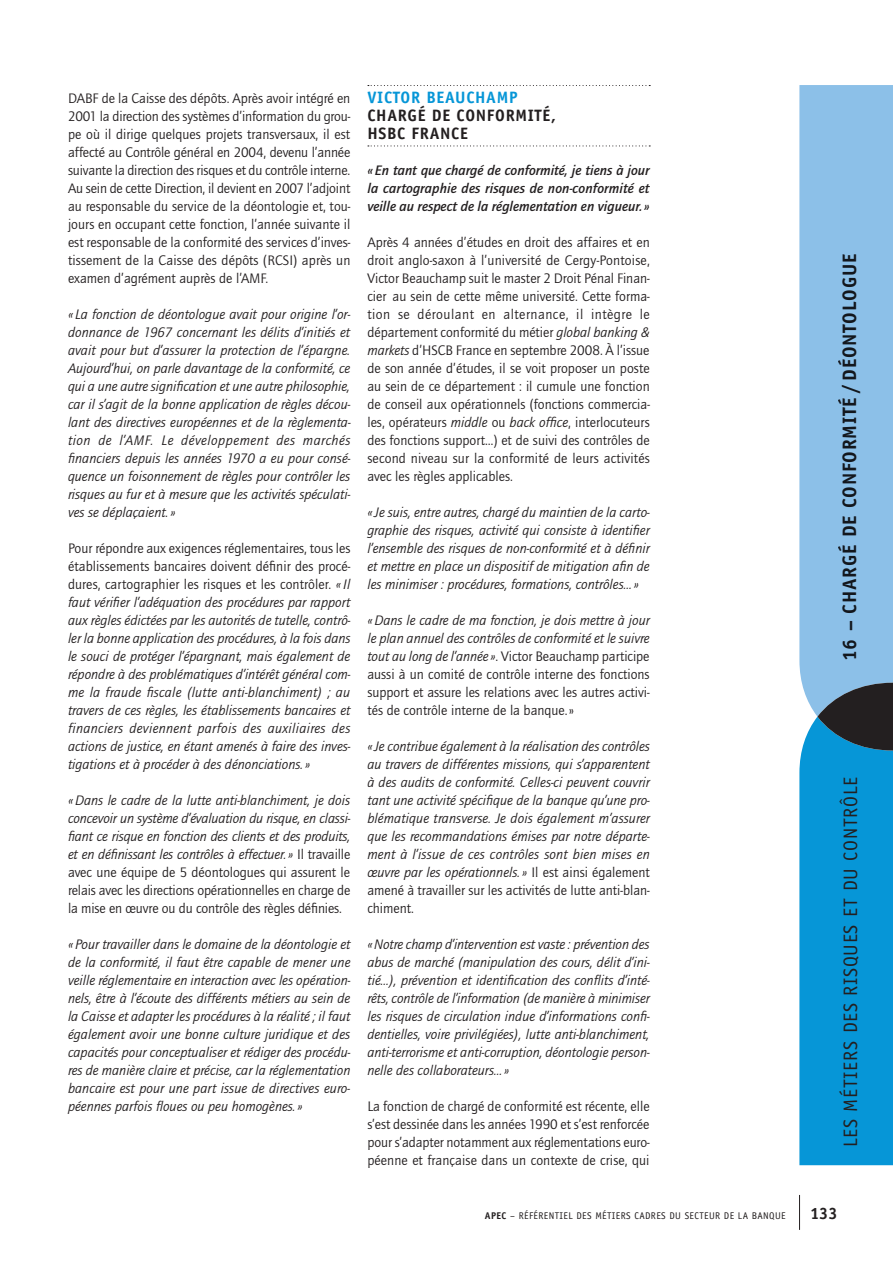
<style>
.page{position:relative;width:893px;height:1263px;background:#fff}
.page>*{position:absolute;margin:0;border:0;box-sizing:border-box;transform-origin:0 0}
.t1{font:700 19.5px "Officina Sans";letter-spacing:.04em;color:#231f20}
.t2{font:19.5px "Officina Sans";color:#231f20}
.t3{font:700 16.5px "Officina Sans";letter-spacing:.04em;color:#231f20}
.t4{font:700 16.5px "Officina Sans";color:#0696d7}
.t5{font:italic 14.25px/18px "Quay Itc T";color:#231f20;text-align:justify}
.t6{font:14.25px/18px "Quay Itc T";color:#231f20;text-align:justify}
.t7{font:italic 700 14.25px/18px "Quay Itc T";color:#231f20;text-align:justify}
.t8{font:9.75px "Officina Sans";letter-spacing:.04em;color:#231f20}
.s1{font-style:normal}
.s2{font-style:italic}
.s3{font-weight:700}
</style>
<div class="page">
<hr style="left:799px;top:1195px;width:1px;height:35px;background:#231f20">
<svg style="left:368px;top:85px;width:282px;height:1px"></svg>
<svg style="left:368px;top:145px;width:282px;height:1px"></svg>
<div style="left:799px;top:85px;width:94px;height:598px;background:#8cc0e8"></div>
<svg style="left:799px;top:683px;width:94px;height:482px;background:#108fc9"></svg>
<p class="t6" style="left:68px;top:89px;width:284px">DABF de la Caisse des dépôts. Après avoir intégré en 2001 la direction des systèmes d’information du grou&shy;pe où il dirige quelques projets transversaux, il est affecté au Contrôle général en 2004, devenu l’année suivante la direction des risques et du contrôle interne.<br>Au sein de cette Direction, il devient en 2007 l’adjoint au responsable du service de la déontologie et, tou&shy;jours en occupant cette fonction, l’année suivante il est responsable de la conformité des services d’inves&shy;tissement de la Caisse des dépôts (RCSI) après un examen d’agrément auprès de l’AM F.</p>
<p class="t5" style="left:68px;top:305px;width:284px">« La fonction de déontologue avait pour origine l’or&shy;donnance de 1967 concernant les délits d’initiés et avait pour but d’assurer la protection de l’épargne.<br>Aujourd’hui, on parle davantage de la conformité, ce qui a une autre signification et une autre philosophie, car il s’agit de la bonne application de règles décou&shy;lant des directives européennes et de la règlementa&shy;tion de l’AMF. Le développement des marchés financiers depuis les années 1970 a eu pour consé&shy;quence un foisonnement de règles pour contrôler les risques au fur et à mesure que les activités spéculati&shy;ves se déplaçaient.»</p>
<p class="t5" style="left:68px;top:539px;width:284px"><span class="s1">Pour répondre aux exigences réglementaires, tous les établissements bancaires doivent définir des procé&shy;dures, cartographier les risques et les contrôler.</span> «Il faut vérifier l’adéquation des procédures par rapport aux règles édictées par les autorités de tutelle, contrô&shy;ler la bonne application des procédures, à la fois dans le souci de protéger l’épargnant, mais également de répondre à des problématiques d’intérêt général com&shy;me la fraude fiscale (lutte anti-blanchiment) ; au travers de ces règles, les établissements bancaires et financiers deviennent parfois des auxiliaires des actions de justice, en étant amenés à faire des inves&shy;tigations et à procéder à des dénonciations.»</p>
<p class="t5" style="left:68px;top:791px;width:284px">«Dans le cadre de la lutte anti-blanchiment, je dois concevoir un système d’évaluation du risque, en classi&shy;fiant ce risque en fonction des clients et des produits, et en définissant les contrôles à effectuer.» <span class="s1">Il travaille avec une équipe de 5 déontologues qui assurent le relais avec les directions opérationnelles en charge de la mise en œuvre ou du contrôle des règles définies.</span></p>
<p class="t5" style="left:68px;top:935px;width:284px">« Pour travailler dans le domaine de la déontologie et de la conformité, il faut être capable de mener une veille réglementaire en interaction avec les opération&shy;nels, être à l’écoute des différents métiers au sein de la Caisse et adapter les procédures à la réalité ; il faut également avoir une bonne culture juridique et des capacités pour conceptualiser et rédiger des procédu&shy;res de manière claire et précise, car la réglementation bancaire est pour une part issue de directives euro&shy;péennes parfois floues ou peu homogènes.»</p>
<p class="t4" style="left:367px;top:87px;width:10px">VICTOR</p>
<p class="t4" style="left:426px;top:87px;width:22px">BEAUCHAMP</p>
<p class="t3" style="left:367px;top:105px;width:20px">CHAR</p>
<p class="t3" style="left:408px;top:105px;width:60px">GÉDE CONFORMITÉ</p>
<p class="t3" style="left:551px;top:105px;width:6px">,</p>
<p class="t3" style="left:367px;top:123px;width:63px">HSBC FRANCE</p>
<p class="t7" style="left:367px;top:161px;width:284px">« En tant que chargé de conformité, je tiens à jour la cartographie des risques de non-conformité et veille au respect de la réglementation en vigueur.»</p>
<p class="t6" style="left:367px;top:233px;width:284px">Après 4 années d’études en droit des affaires et en droit anglo-saxon à l’université de Cergy-Pontoise, Victor Beauchamp suit le master 2 Droit Pénal Finan&shy;cier au sein de cette même université. Cette forma&shy;tion se déroulant en alternance, il intègre le département conformité du métier <span class="s2">global banking &amp; markets</span> d’HSCB France en septembre 2008. À l’issue de son année d’études, il se voit proposer un poste au sein de ce département : il cumule une fonction de conseil aux opérationnels (fonctions commercia&shy;les, opérateurs <span class="s2">middle</span> ou <span class="s2">back office</span>, interlocuteurs des fonctions support…) et de suivi des contrôles de second niveau sur la conformité de leurs activités avec les règles applicables.</p>
<p class="t5" style="left:367px;top:503px;width:284px">«Je suis, entre autres, chargé du maintien de la carto&shy;graphie des risques, activité qui consiste à identifier l’ensemble des risques de non-conformité et à définir et mettre en place un dispositif de mitigation afin de les minimiser : procédures, formations, contrôles…»</p>
<p class="t6" style="left:367px;top:611px;width:284px"><span class="s2">«Dans le cadre de ma fonction, je dois mettre à jour le plan annuel des contrôles de conformité et le suivre tout au long de l’année »</span>. Victor Beauchamp participe aussi à un comité de contrôle interne des fonctions support et assure les relations avec les autres activi&shy;tés de contrôle interne de la banque.»</p>
<p class="t5" style="left:367px;top:737px;width:284px">«Je contribue également à la réalisation des contrôles au travers de différentes missions, qui s’apparentent à des audits de conformité. Celles-ci peuvent couvrir tant une activité spécifique de la banque qu’une pro&shy;blématique transverse. Je dois également m’assurer que les recommandations émises par notre départe&shy;ment à l’issue de ces contrôles sont bien mises en œuvre par les opérationnels.» <span class="s1">Il est ainsi également amené à travailler sur les activités de lutte anti-blan&shy;chiment.</span></p>
<p class="t5" style="left:367px;top:935px;width:284px">«Notre champ d’intervention est vaste : prévention des abus de marché (manipulation des cours, délit d’ini&shy;tié…), prévention et identification des conflits d’inté&shy;rêts, contrôle de l’information (de manière à minimiser les risques de circulation indue d’informations confi&shy;dentielles, voire privilégiées), lutte anti-blanchiment, anti-terrorisme et anti-corruption, déontologie person&shy;nelle des collaborateurs…»</p>
<p class="t6" style="left:367px;top:1097px;width:284px">La fonction de chargé de conformité est récente, elle s’est dessinée dans les années 1990 et s’est renforcée pour s’adapter notamment aux réglementations euro&shy;péenne et française dans un contexte de crise, qui</p>
<h1 class="t1" style="left:837px;top:661px;width:409px;rotate:-90deg">16 – CHARGÉ DE CONFORMITÉ / DÉONTOLOGUE</h1>
<p class="t2" style="left:839px;top:1147px;width:369px;rotate:-90deg">LESMÉTIERSDESRISQUESETDUCONTRÔLE</p>
<p class="t8" style="left:485px;top:1210px;width:55px"><span class="s3">APEC</span> – RÉFÉRENTIEL</p>
<p class="t8" style="left:576px;top:1210px;width:6px">DES</p>
<p class="t8" style="left:595px;top:1210px;width:6px">MÉTIERS</p>
<p class="t8" style="left:634px;top:1210px;width:7px">CADRES</p>
<p class="t8" style="left:669px;top:1210px;width:22px">DU SECTEUR</p>
<p class="t8" style="left:724px;top:1210px;width:57px">DE LA BANQUE</p>
<p class="t3" style="left:810px;top:1203px;width:29px">133</p>
</div>
